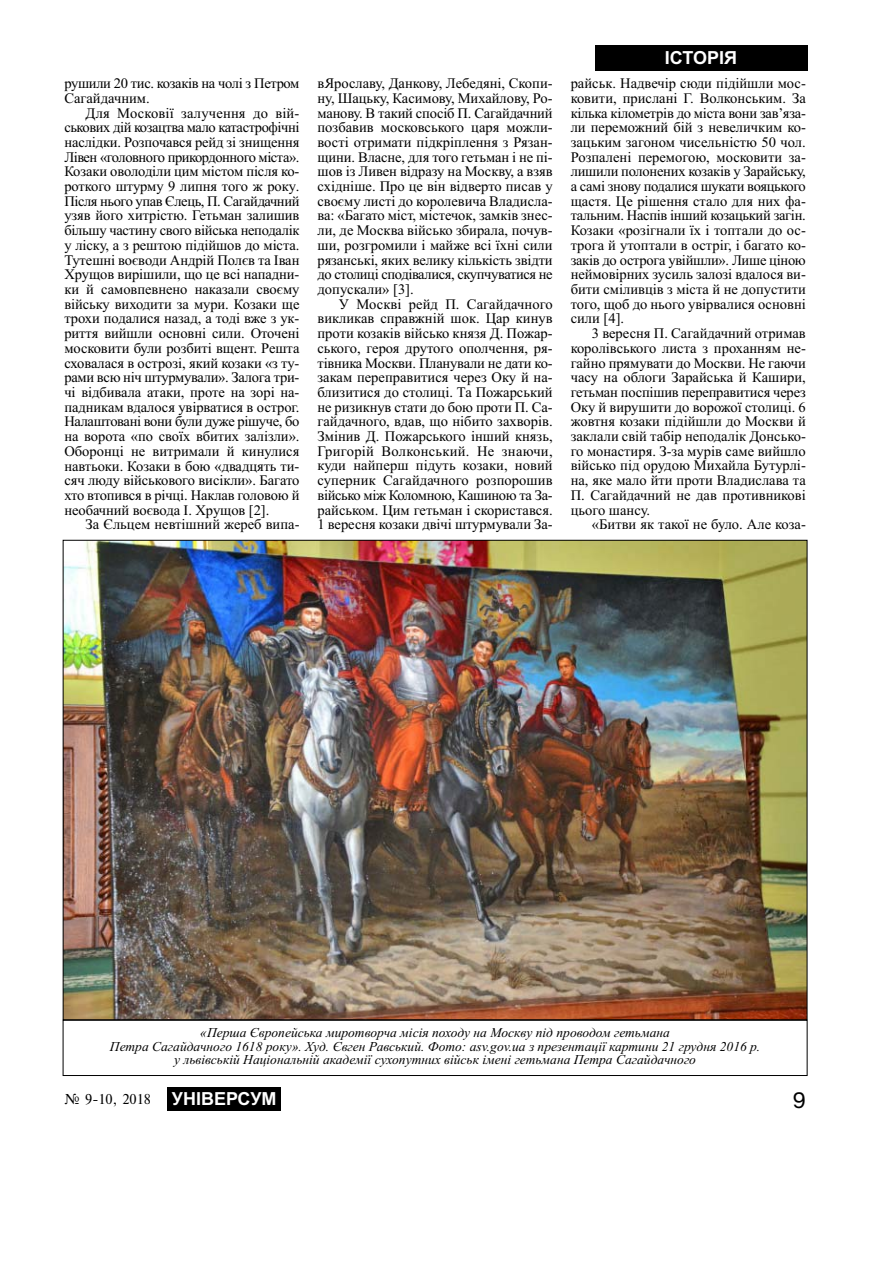
<style>
.page{position:relative;width:893px;height:1263px;background:#fff}
.page>*{position:absolute;margin:0;border:0;box-sizing:border-box;transform-origin:0 0}
.t1{font:21px "Ukr";color:#000}
.t2{font:700 18px "Arial";color:#fff}
.t3{font:15px "Times";color:#000}
.t4{font:14.55px/14.7px "Times New Roman";letter-spacing:-.005em;color:#000;text-align:justify}
.t5{font:14.55px/14.7px "Times New Roman";letter-spacing:-.025em;color:#000}
.t6{font:italic 13.5px/13.5px "Times New Roman";color:#000;text-align:center}
.s1{font-family:"Arial";font-weight:700;font-size:18px;color:#fff}
</style>
<div class="page">
<div style="left:167px;top:1087px;width:114px;height:23px;background:#000"></div>
<div style="left:594px;top:45px;width:213px;height:25px;background:#000"></div>
<div style="left:63px;top:1020px;width:744px;height:56px;border:1px solid #000"></div>
<img style="left:65px;top:542px;width:740px;height:476px">
<p class="t5" style="left:64px;top:77px;width:237px">рушили 20 тис. козаків на чолі з Петром<br>Сагайдачним.</p>
<p class="t4" style="left:64px;top:107px;width:237px;text-indent:21px">Для Московії залучення до вій&shy;ськових дій козацтва мало катастрофічні наслідки. Розпочався рейд зі знищення Лівен «головного прикордонного міста».<br>Козаки оволоділи цим містом після ко&shy;роткого штурму 9 липня того ж року.<br>Після нього упав Єлець, П. Сагайдачний узяв його хитрістю. Гетьман залишив більшу частину свого війська неподалік у ліску, а з рештою підійшов до міста.<br>Тутешні воєводи Андрій Полєв та Іван Хрущов вирішили, що це всі нападни&shy;ки й самовпевнено наказали своєму війську виходити за мури. Козаки ще трохи подалися назад, а тоді вже з ук&shy;риття вийшли основні сили. Оточені московити були розбиті вщент. Решта сховалася в острозі, який козаки «з ту&shy;рами всю ніч штурмували». Залога три&shy;чі відбивала атаки, проте на зорі на&shy;падникам вдалося увірватися в острог.<br>Налаштовані вони були дуже рішуче, бо на ворота «по своїх вбитих залізли».<br>Оборонці не витримали й кинулися навтьоки. Козаки в бою «двадцять ти&shy;сяч люду військового висікли». Багато хто втопився в річці. Наклав головою й необачний воєвода І. Хрущов [2].</p>
<p class="t4" style="left:86px;top:519px;width:215px">За Єльцем невтішний жереб випа-</p>
<p class="t4" style="left:317px;top:77px;width:237px">вЯрославу, Данкову, Лебедяні, Скопи&shy;ну, Шацьку, Касимову, Михайлову, Ро&shy;манову. В такий спосіб П. Сагайдачний позбавив московського царя можли&shy;вості отримати підкріплення з Рязан&shy;щини. Власне, для того гетьман і не пі&shy;шов із Ливен відразу на Москву, а взяв східніше. Про це він відверто писав у своєму листі до королевича Владисла&shy;ва: «Багато міст, містечок, замків знес&shy;ли, де Москва військо збирала, почув&shy;ши, розгромили і майже всі їхні сили рязанські, яких велику кількість звідти до столиці сподівалися, скупчуватися не допускали» [3].</p>
<p class="t4" style="left:317px;top:298px;width:237px;text-indent:21px">У Москві рейд П. Сагайдачного викликав справжній шок. Цар кинув проти козаків військо князя Д. Пожар&shy;ського, героя друтого ополчення, ря&shy;тівника Москви. Планували не дати ко&shy;закам переправитися через Оку й на&shy;близитися до столиці. Та Пожарський не ризикнув стати до бою проти П. Са&shy;гайдачного, вдав, що нібито захворів.<br>Змінив Д. Пожарського інший князь, Григорій Волконський. Не знаючи, куди найперш підуть козаки, новий суперник Сагайдачного розпорошив військо між Коломною, Кашиною та За&shy;райськом. Цим гетьман і скористався.<br>1 вересня козаки двічі штурмували За-</p>
<p class="t2" style="left:665px;top:47px;width:74px">ІСТОРІЯ</p>
<p class="t4" style="left:570px;top:77px;width:237px">райськ. Надвечір сюди підійшли мос&shy;ковити, прислані Г. Волконським. За кілька кілометрів до міста вони зав’яза&shy;ли переможний бій з невеличким ко&shy;зацьким загоном чисельністю 50 чол.<br>Розпалені перемогою, московити за&shy;лишили полонених козаків у Зарайську, а самі знову подалися шукати вояцького щастя. Це рішення стало для них фа&shy;тальним. Наспів інший козацький загін.<br>Козаки «розігнали їх і топтали до ос&shy;трога й утоптали в остріг, і багато ко&shy;заків до острога увійшли». Лише ціною неймовірних зусиль залозі вдалося ви&shy;бити сміливців з міста й не допустити того, щоб до нього увірвалися основні сили [4].</p>
<p class="t4" style="left:570px;top:327px;width:237px;text-indent:21px">3 вересня П. Сагайдачний отримав королівського листа з проханням не&shy;гайно прямувати до Москви. Не гаючи часу на облоги Зарайська й Кашири, гетьман поспішив переправитися через Оку й вирушити до ворожої столиці. 6 жовтня козаки підійшли до Москви й заклали свій табір неподалік Донсько&shy;го монастиря. З-за мурів саме вийшло військо під орудою Михайла Бутурлі&shy;на, яке мало йти проти Владислава та П. Сагайдачний не дав противникові цього шансу.</p>
<p class="t4" style="left:592px;top:518px;width:215px">«Битви як такої не було. Але коза-</p>
<p class="t6" style="left:110px;top:1027px;width:652px">«Перша Європейська миротворча місія походу на Москву під проводом гетьмана<br>Петра Сагайдачного 1618 року». Худ. Євген Равський. Фото: asv.gov.ua з презентації картини 21 грудня 2016 р. у львівській Національній академії сухопутних військ імені гетьмана Петра Сагайдачного</p>
<p class="t3" style="left:64px;top:1090px;width:214px">‹ 9-10, 2018 <span class="s1">УНІВЕРСУМ</span></p>
<h1 class="t1" style="left:792px;top:1088px;width:14px">9</h1>
</div>
